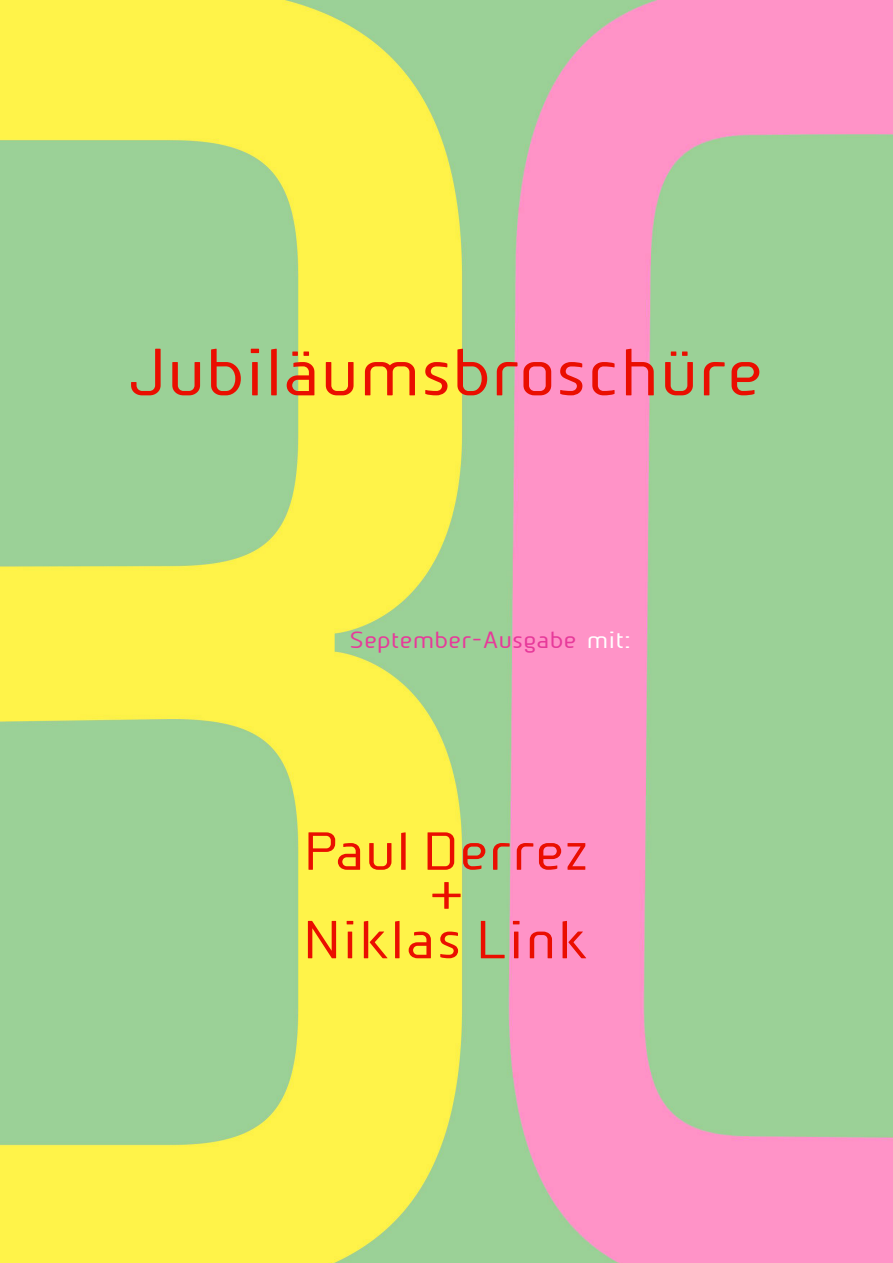
<style>
.page{position:relative;width:893px;height:1263px;background:#fff}
.page>*{position:absolute;margin:0;border:0;box-sizing:border-box;transform-origin:0 0}
.t1{font:63.9px "Beta Sans";color:#ea0e00;scale:1.11 1}
.t2{font:51.15px/39px "Beta Sans";letter-spacing:.01em;color:#ea0e00;text-align:center;scale:1.11 1}
.t3{font:22.5px "Beta Sans";color:#e7399a;scale:1.11 1}
.s1{color:#fff}
</style>
<div class="page">
<img style="left:0;top:0;width:893px;height:1263px">
<p class="t1" style="left:127px;top:349px;width:575px">Jubiläumsbroschüre</p>
<p class="t3" style="left:349px;top:632px;width:255px">September-Ausgabe <span class="s1">mit:</span></p>
<p class="t2" style="left:304px;top:837px;width:259px">Paul Derrez +</p>
<p class="t2" style="left:303px;top:925px;width:258px">Niklas Link</p>
</div>
